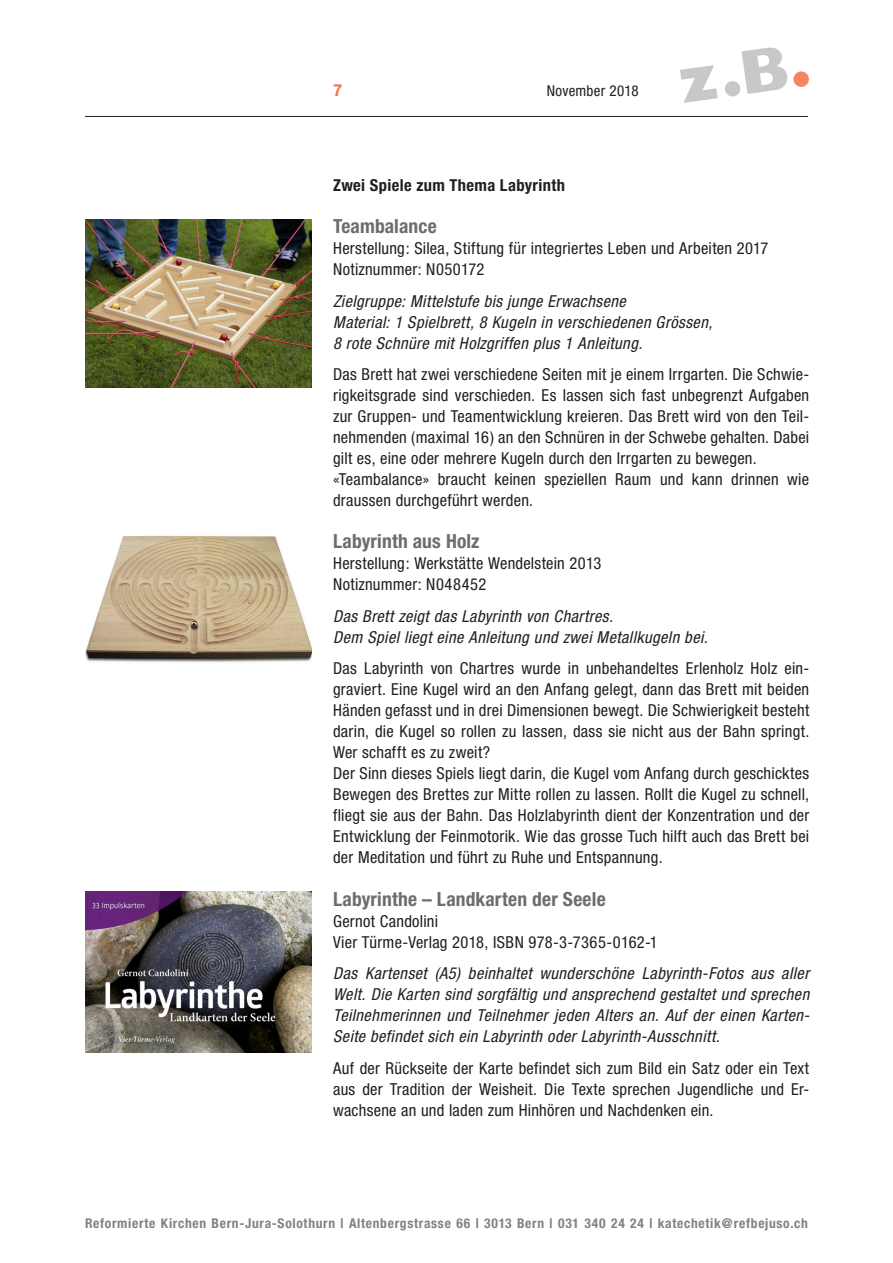
<style>
.page{position:relative;width:893px;height:1263px;background:#fff}
.page>*{position:absolute;margin:0;border:0;box-sizing:border-box;transform-origin:0 0}
.Titel_3_grau{font:700 condensed 19.5px "Helvetica Neue";letter-spacing:.01em;color:#6c6d70}
.Text_z_B{font:condensed 16.5px/21px "Helvetica Neue";letter-spacing:.015em;color:#231f20;text-align:justify}
.Text_z_B__kursiv{font:italic condensed 16.5px/21px "Helvetica Neue LT Pro";letter-spacing:.025em;color:#231f20;text-align:justify}
.Text_z_B__bold{font:700 condensed 16.5px "Helvetica Neue";letter-spacing:.02em;color:#231f20}
.t1{font:700 16.5px "Helvetica Neue";color:#f36f4a}
.t2{font:condensed 15px "Helvetica Neue";letter-spacing:.015em;color:#231f20}
.t3{font:700 condensed 13.5px "Helvetica Neue";letter-spacing:.055em;color:#808285}
</style>
<div class="page">
<hr style="left:85px;top:116px;width:723px;height:1px;background:#231f20">
<svg style="left:680px;top:47px;width:129px;height:56px"></svg>
<img style="left:85px;top:535px;width:227px;height:128px">
<img style="left:85px;top:219px;width:227px;height:168px">
<img style="left:85px;top:892px;width:227px;height:161px">
<p class="t1" style="left:333px;top:80px;width:11px">7</p>
<p class="t2" style="left:547px;top:82px;width:93px">November 2018</p>
<p class="Text_z_B__bold" style="left:333px;top:176px;width:233px">Zwei Spiele zum Thema Labyrinth</p>
<p class="Titel_3_grau" style="left:333px;top:215px;width:105px">Teambalance</p>
<p class="Text_z_B" style="left:333px;top:238px;width:437px">Herstellung: Silea, Stiftung für integriertes Leben und Arbeiten 2017</p>
<p class="Text_z_B" style="left:333px;top:259px;width:153px">Notiznummer: N050172</p>
<p class="Text_z_B__kursiv" style="left:333px;top:290px;width:294px">Zielgruppe: Mittelstufe bis junge Erwachsene</p>
<p class="Text_z_B__kursiv" style="left:333px;top:311px;width:381px">Material: 1 Spielbrett, 8 Kugeln in verschiedenen Grössen,</p>
<p class="Text_z_B__kursiv" style="left:333px;top:332px;width:311px">8 rote Schnüre mit Holzgriffen plus 1 Anleitung.</p>
<p class="Text_z_B" style="left:333px;top:364px;width:478px">Das Brett hat zwei verschiedene Seiten mit je einem Irrgarten. Die Schwie&shy;rigkeitsgrade sind verschieden. Es lassen sich fast unbegrenzt Aufgaben zur Gruppen- und Teamentwicklung kreieren. Das Brett wird von den Teil&shy;nehmenden (maximal 16) an den Schnüren in der Schwebe gehalten. Dabei gilt es, eine oder mehrere Kugeln durch den Irrgarten zu bewegen.</p>
<p class="Text_z_B" style="left:333px;top:469px;width:478px">«Teambalance» braucht keinen speziellen Raum und kann drinnen wie draussen durchgeführt werden.</p>
<p class="Titel_3_grau" style="left:333px;top:530px;width:148px">Labyrinth aus Holz</p>
<p class="Text_z_B" style="left:333px;top:553px;width:270px">Herstellung: Werkstätte Wendelstein 2013</p>
<p class="Text_z_B" style="left:333px;top:574px;width:155px">Notiznummer: N048452</p>
<p class="Text_z_B__kursiv" style="left:333px;top:605px;width:281px">Das Brett zeigt das Labyrinth von Chartres.</p>
<p class="Text_z_B__kursiv" style="left:333px;top:626px;width:376px">Dem Spiel liegt eine Anleitung und zwei Metallkugeln bei.</p>
<p class="Text_z_B" style="left:333px;top:658px;width:478px">Das Labyrinth von Chartres wurde in unbehandeltes Erlenholz Holz ein&shy;graviert. Eine Kugel wird an den Anfang gelegt, dann das Brett mit beiden Händen gefasst und in drei Dimensionen bewegt. Die Schwierigkeit besteht darin, die Kugel so rollen zu lassen, dass sie nicht aus der Bahn springt.<br>Wer schafft es zu zweit?</p>
<p class="Text_z_B" style="left:333px;top:763px;width:478px">Der Sinn dieses Spiels liegt darin, die Kugel vom Anfang durch geschicktes Bewegen des Brettes zur Mitte rollen zu lassen. Rollt die Kugel zu schnell, fliegt sie aus der Bahn. Das Holzlabyrinth dient der Konzentration und der Entwicklung der Feinmotorik. Wie das grosse Tuch hilft auch das Brett bei der Meditation und führt zu Ruhe und Entspannung.</p>
<p class="Titel_3_grau" style="left:333px;top:887px;width:274px">Labyrinthe – Landkarten der Seele</p>
<p class="Text_z_B" style="left:333px;top:910px;width:106px">Gernot Candolini</p>
<p class="Text_z_B" style="left:333px;top:931px;width:326px">Vier Türme-Verlag 2018, ISBN 978-3-7365-0162-1</p>
<p class="Text_z_B__kursiv" style="left:333px;top:962px;width:478px">Das Kartenset (A5) beinhaltet wunderschöne Labyrinth-Fotos aus aller Welt. Die Karten sind sorgfältig und ansprechend gestaltet und sprechen Teilnehmerinnen und Teilnehmer jeden Alters an. Auf der einen Karten-Seite befindet sich ein Labyrinth oder Labyrinth-Ausschnitt.</p>
<p class="Text_z_B" style="left:333px;top:1057px;width:478px">Auf der Rückseite der Karte befindet sich zum Bild ein Satz oder ein Text aus der Tradition der Weisheit. Die Texte sprechen Jugendliche und Er&shy;wachsene an und laden zum Hinhören und Nachdenken ein.</p>
<p class="t3" style="left:85px;top:1215px;width:724px">Reformierte Kirchen Bern-Jura-Solothurn | Altenbergstrasse 66 | 3013 Bern | 031 340 24 24 | katechetik@refbejuso.ch</p>
</div>
